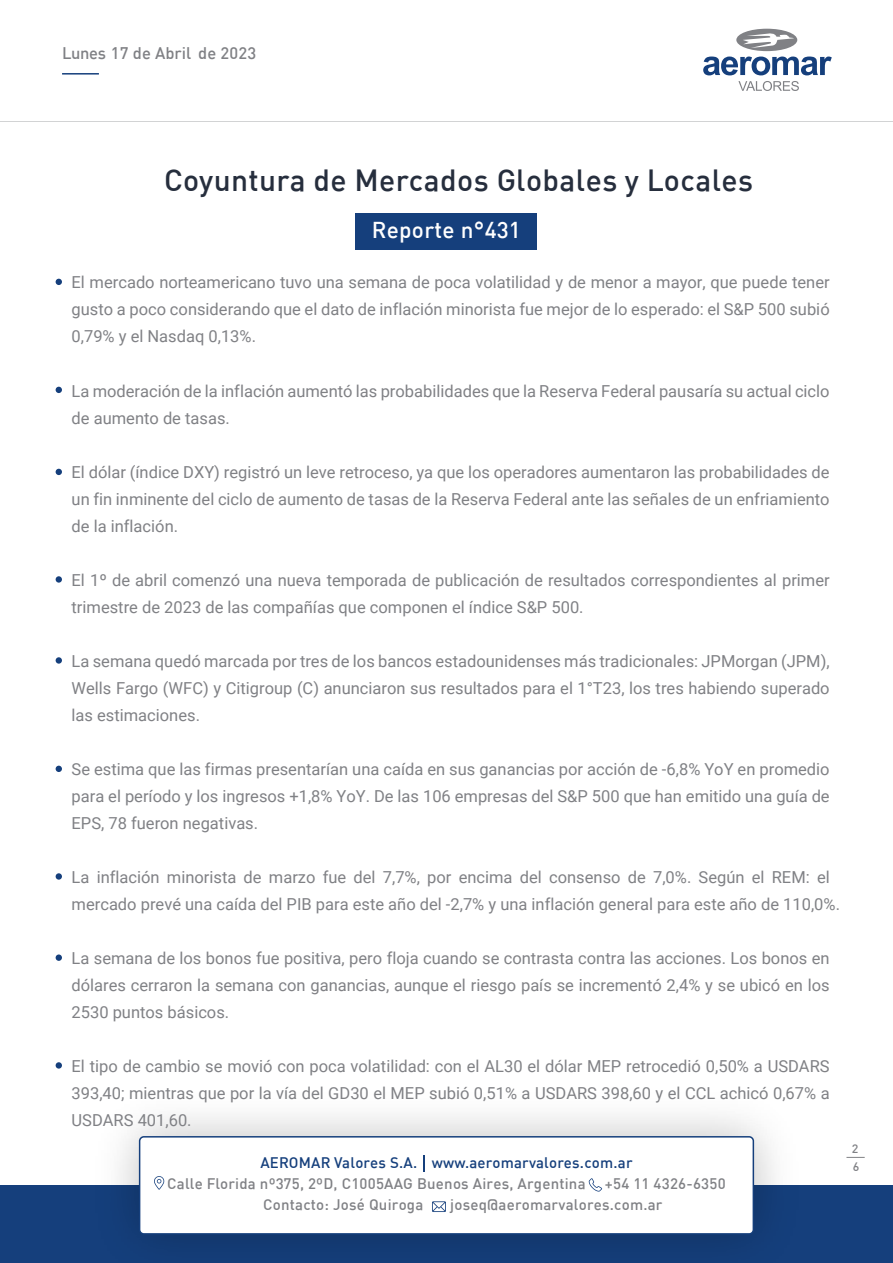
<style>
.page{position:relative;width:893px;height:1263px;background:#fff}
.page>*{position:absolute;margin:0;border:0;box-sizing:border-box;transform-origin:0 0}
.t1{font:500 30px "DIN";letter-spacing:.015em;color:#262e3d}
.t2{font:500 22.5px "DIN";letter-spacing:.015em;color:#fff}
.t3{font:16.5px/27px "Roboto";color:#808185;text-align:justify}
.t4{font:500 16.5px "DIN";color:#808185}
.t5{font:500 15px "DIN";letter-spacing:.015em;color:#808185}
.t6{font:500 15px "DIN";letter-spacing:.015em;color:#153f7c}
.t7{font:500 12px "DIN";color:#808185}
</style>
<div class="page">
<hr style="left:0;top:121px;width:893px;height:1px;background:#808185">
<svg style="left:703px;top:57px;width:129px;height:18px"></svg>
<svg style="left:738px;top:81px;width:61px;height:10px"></svg>
<div style="left:736px;top:29px;width:61px;height:22px;background:#808185;border-radius:50%"></div>
<svg style="left:743px;top:33px;width:51px;height:15px"></svg>
<hr style="left:62px;top:73px;width:37px;height:2px;background:#153f7c">
<div style="left:356px;top:213px;width:181px;height:36px;background:#153f7c"></div>
<div style="left:0;top:1185px;width:893px;height:78px;background:#153f7c"></div>
<div style="left:140px;top:1137px;width:613px;height:97px;background:#fff;border-radius:4px"></div>
<div style="left:139px;top:1136px;width:615px;height:98px;border:2px solid #153f7c;border-radius:4px"></div>
<svg style="left:424px;top:1155px;width:1px;height:17px"></svg>
<svg style="left:432px;top:1201px;width:14px;height:11px"></svg>
<svg style="left:589px;top:1178px;width:13px;height:13px"></svg>
<svg style="left:154px;top:1176px;width:10px;height:14px"></svg>
<svg style="left:846px;top:1157px;width:19px;height:1px"></svg>
<svg style="left:56px;top:387px;width:6px;height:6px"></svg>
<svg style="left:56px;top:279px;width:6px;height:6px"></svg>
<svg style="left:56px;top:1062px;width:6px;height:6px"></svg>
<svg style="left:56px;top:766px;width:6px;height:6px"></svg>
<div style="left:56px;top:576px;width:6px;height:7px;background:#153f7c;border-radius:50%"></div>
<div style="left:56px;top:657px;width:6px;height:7px;background:#153f7c;border-radius:50%"></div>
<div style="left:56px;top:873px;width:6px;height:7px;background:#153f7c;border-radius:50%"></div>
<div style="left:56px;top:954px;width:6px;height:7px;background:#153f7c;border-radius:50%"></div>
<svg style="left:56px;top:469px;width:6px;height:6px"></svg>
<p class="t4" style="left:62px;top:43px;width:196px">Lunes 17 de Abril de 2023</p>
<h1 class="t1" style="left:164px;top:161px;width:590px">Coyuntura de Mercados Globales y Locales</h1>
<h2 class="t2" style="left:372px;top:216px;width:151px">Reporte n°431</h2>
<p class="t3" style="left:72px;top:268px;width:760px">El mercado norteamericano tuvo una semana de poca volatilidad y de menor a mayor, que puede tener gusto a poco considerando que el dato de inflación minorista fue mejor de lo esperado: el S&amp;P 500 subió 0,79% y el Nasdaq 0,13%.</p>
<p class="t3" style="left:72px;top:376px;width:760px">La moderación de la inflación aumentó las probabilidades que la Reserva Federal pausaría su actual ciclo de aumento de tasas.</p>
<p class="t3" style="left:72px;top:457px;width:760px">El dólar (índice DXY) registró un leve retroceso, ya que los operadores aumentaron las probabilidades de un fin inminente del ciclo de aumento de tasas de la Reserva Federal ante las señales de un enfriamiento de la inflación.</p>
<p class="t3" style="left:72px;top:565px;width:760px">El 1º de abril comenzó una nueva temporada de publicación de resultados correspondientes al primer trimestre de 2023 de las compañías que componen el índice S&amp;P 500.</p>
<p class="t3" style="left:72px;top:646px;width:760px">La semana quedó marcada por tres de los bancos estadounidenses más tradicionales: JPMorgan (JPM), Wells Fargo (WFC) y Citigroup (C) anunciaron sus resultados para el 1°T23, los tres habiendo superado las estimaciones.</p>
<p class="t3" style="left:72px;top:754px;width:760px">Se estima que las firmas presentarían una caída en sus ganancias por acción de -6,8% YoY en promedio para el período y los ingresos +1,8% YoY. De las 106 empresas del S&amp;P 500 que han emitido una guía de EPS, 78 fueron negativas.</p>
<p class="t3" style="left:72px;top:862px;width:770px">La inflación minorista de marzo fue del 7,7%, por encima del consenso de 7,0%. Según el REM: el mercado prevé una caída del PIB para este año del -2,7% y una inflación general para este año de 110,0%.</p>
<p class="t3" style="left:72px;top:943px;width:760px">La semana de los bonos fue positiva, pero floja cuando se contrasta contra las acciones. Los bonos en dólares cerraron la semana con ganancias, aunque el riesgo país se incrementó 2,4% y se ubicó en los 2530 puntos básicos.</p>
<p class="t3" style="left:72px;top:1051px;width:760px">El tipo de cambio se movió con poca volatilidad: con el AL30 el dólar MEP retrocedió 0,50% a USDARS 393,40; mientras que por la vía del GD30 el MEP subió 0,51% a USDARS 398,60 y el CCL achicó 0,67% a USDARS 401,60.</p>
<p class="t7" style="left:852px;top:1141px;width:8px">2</p>
<p class="t6" style="left:260px;top:1153px;width:374px">AEROMAR Valores S.A. www.aeromarvalores.com.ar</p>
<p class="t7" style="left:853px;top:1159px;width:8px">6</p>
<p class="t5" style="left:167px;top:1174px;width:420px">Calle Florida nº375, 2ºD, C1005AAG Buenos Aires, Argentina</p>
<p class="t5" style="left:605px;top:1174px;width:122px">+54 11 4326-6350</p>
<p class="t5" style="left:263px;top:1195px;width:162px">Contacto: José Quiroga</p>
<p class="t5" style="left:450px;top:1195px;width:214px">joseq@aeromarvalores.com.ar</p>
</div>
